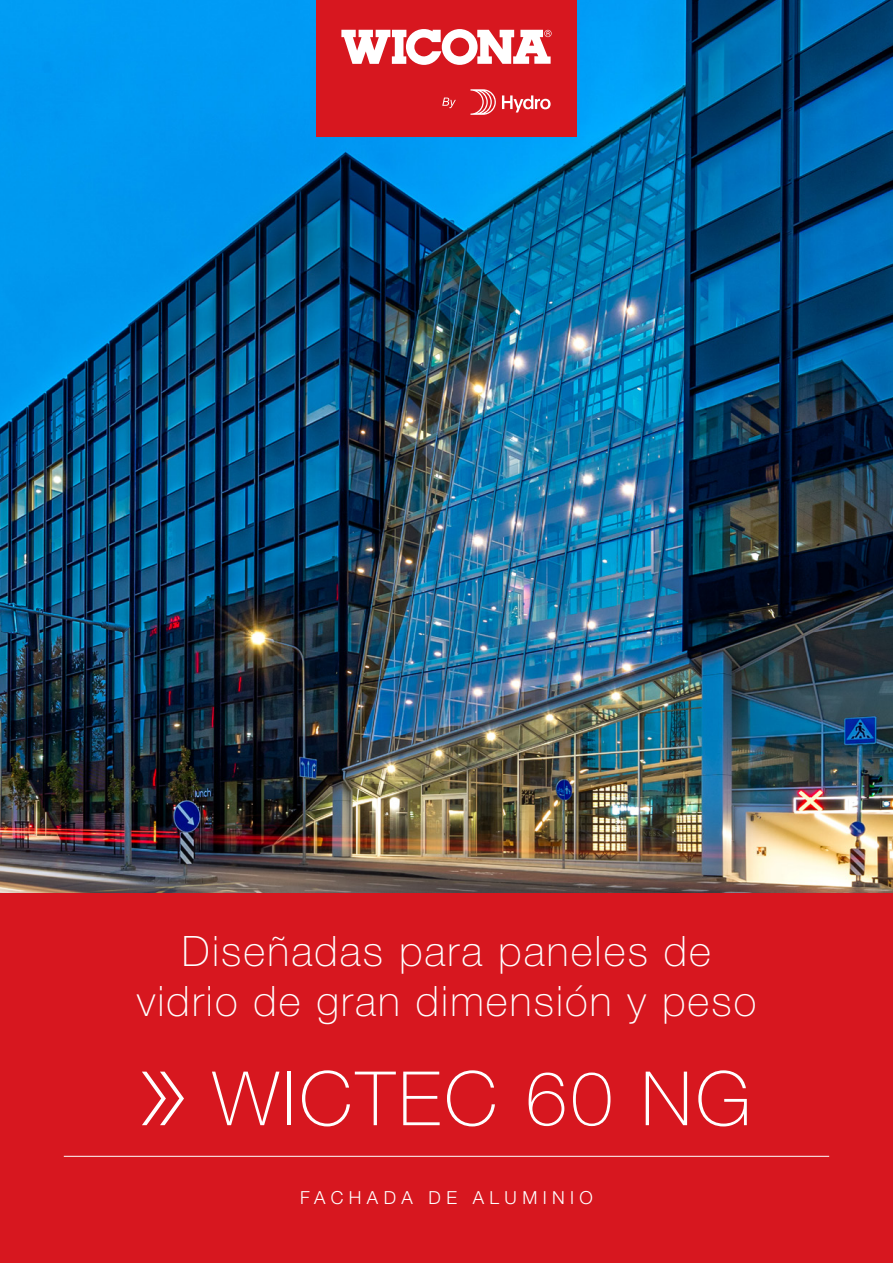
<style>
.page{position:relative;width:893px;height:1263px;background:#fff}
.page>*{position:absolute;margin:0;border:0;box-sizing:border-box;transform-origin:0 0}
.Cover_Headline_H1_LT{font:100 75px "Helvetica Neue LT Pro";letter-spacing:.05em;color:#fff}
.Cover_Headline_H2_LT{font:100 42px/50.4px "Helvetica Neue LT Pro";letter-spacing:.05em;color:#fff;text-align:center}
.Cover_Headline_H3_LT{font:300 18px "Helvetica Neue LT Pro";letter-spacing:.3em;color:#fff}
</style>
<div class="page">
<img style="left:0;top:0;width:893px;height:893px">
<div style="left:0;top:893px;width:893px;height:370px;background:#d7171f"></div>
<hr style="left:64px;top:1156px;width:765px;height:1px;background:#fff">
<svg style="left:142px;top:1071px;width:42px;height:54px"></svg>
<div style="left:316px;top:0;width:260px;height:136px;background:#d7171f"></div>
<svg style="left:341px;top:29px;width:211px;height:36px"></svg>
<svg style="left:442px;top:98px;width:14px;height:10px"></svg>
<svg style="left:502px;top:95px;width:49px;height:17px"></svg>
<svg style="left:470px;top:89px;width:26px;height:26px"></svg>
<p class="Cover_Headline_H2_LT" style="left:137px;top:925px;width:621px">Diseñadas para paneles de vidrio de gran dimensión y peso</p>
<p class="Cover_Headline_H1_LT" style="left:212px;top:1056px;width:540px">WICTEC 60 NG</p>
<p class="Cover_Headline_H3_LT" style="left:300px;top:1186px;width:294px">FACHADA DE ALUMINIO</p>
</div>
